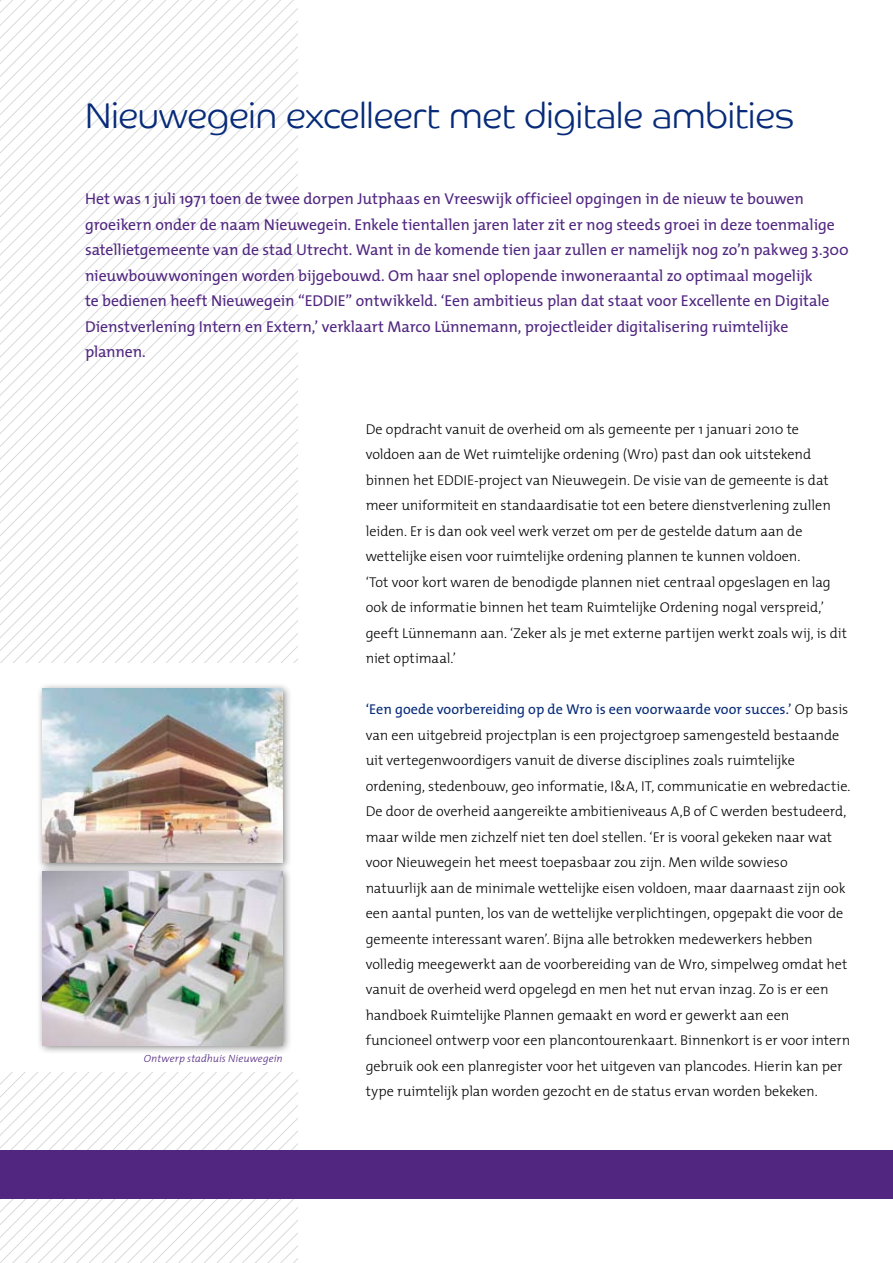
<style>
.page{position:relative;width:893px;height:1263px;background:#fff}
.page>*{position:absolute;margin:0;border:0;box-sizing:border-box;transform-origin:0 0}
.t1{font:36px "Co Headline Lt";color:#072b79}
.t2{font:15.75px/25.5px "The Mix";letter-spacing:-.005em;color:#502680}
.t3{font:300 14.25px/25.5px "The Mix";letter-spacing:-.005em;color:#000}
.t4{font:italic 300 10.5px "The Mix";letter-spacing:.01em;color:#502680}
.s1{font-weight:400;color:#072b79}
</style>
<div class="page">
<svg style="left:0;top:0;width:298px;height:1263px"></svg>
<div style="left:298px;top:1150px;width:595px;height:48px;background:#502680"></div>
<div style="left:0;top:1150px;width:298px;height:48px;background:#502680"></div>
<div style="left:0;top:663px;width:298px;height:408px;background:#fff"></div>
<div style="left:36px;top:682px;width:256px;height:190px;background:#000;opacity:.5"></div>
<img style="left:43px;top:688px;width:240px;height:175px">
<div style="left:36px;top:864px;width:256px;height:191px;background:#000;opacity:.5"></div>
<img style="left:43px;top:871px;width:240px;height:175px">
<h1 class="t1" style="left:85px;top:94px;width:711px">Nieuwegein excelleert met digitale ambities</h1>
<p class="t2" style="left:85px;top:185px;width:765px">Het was 1 juli 1971 toen de twee dorpen Jutphaas en Vreeswijk officieel opgingen in de nieuw te bouwen groeikern onder de naam Nieuwegein. Enkele tientallen jaren later zit er nog steeds groei in deze toenmalige satellietgemeente van de stad Utrecht. Want in de komende tien jaar zullen er namelijk nog zo’n pakweg 3.300 nieuwbouwwoningen worden bijgebouwd. Om haar snel oplopende inwoneraantal zo optimaal mogelijk<br>te bedienen heeft Nieuwegein “EDDIE” ontwikkeld. ‘Een ambitieus plan dat staat voor Excellente en Digitale Dienstverlening Intern en Extern,’ verklaart Marco Lünnemann, projectleider digitalisering ruimtelijke plannen.</p>
<p class="t4" style="left:144px;top:1050px;width:140px">Ontwerp stadhuis Nieuwegein</p>
<p class="t3" style="left:366px;top:415px;width:483px">De opdracht vanuit de overheid om als gemeente per 1 januari 2010 te voldoen aan de Wet ruimtelijke ordening (Wro) past dan ook uitstekend binnen het EDDIE-project van Nieuwegein. De visie van de gemeente is dat meer uniformiteit en standaardisatie tot een betere dienstverlening zullen leiden. Er is dan ook veel werk verzet om per de gestelde datum aan de wettelijke eisen voor ruimtelijke ordening plannen te kunnen voldoen.<br>‘Tot voor kort waren de benodigde plannen niet centraal opgeslagen en lag ook de informatie binnen het team Ruimtelijke Ordening nogal verspreid,’ geeft Lünnemann aan. ‘Zeker als je met externe partijen werkt zoals wij, is dit niet optimaal.’</p>
<p class="t3" style="left:366px;top:696px;width:486px"><span class="s1">‘Een goede voorbereiding op de Wro is een voorwaarde voor succes.’</span> Op basis van een uitgebreid projectplan is een projectgroep samengesteld bestaande uit vertegenwoordigers vanuit de diverse disciplines zoals ruimtelijke ordening, stedenbouw, geo informatie, I&amp;A, IT, communicatie en webredactie.<br>De door de overheid aangereikte ambitieniveaus A,B of C werden bestudeerd, maar wilde men zichzelf niet ten doel stellen. ‘Er is vooral gekeken naar wat voor Nieuwegein het meest toepasbaar zou zijn. Men wilde sowieso natuurlijk aan de minimale wettelijke eisen voldoen, maar daarnaast zijn ook een aantal punten, los van de wettelijke verplichtingen, opgepakt die voor de gemeente interessant waren’. Bijna alle betrokken medewerkers hebben volledig meegewerkt aan de voorbereiding van de Wro, simpelweg omdat het vanuit de overheid werd opgelegd en men het nut ervan inzag. Zo is er een handboek Ruimtelijke Plannen gemaakt en word er gewerkt aan een funcioneel ontwerp voor een plancontourenkaart. Binnenkort is er voor intern gebruik ook een planregister voor het uitgeven van plancodes. Hierin kan per type ruimtelijk plan worden gezocht en de status ervan worden bekeken.</p>
</div>
